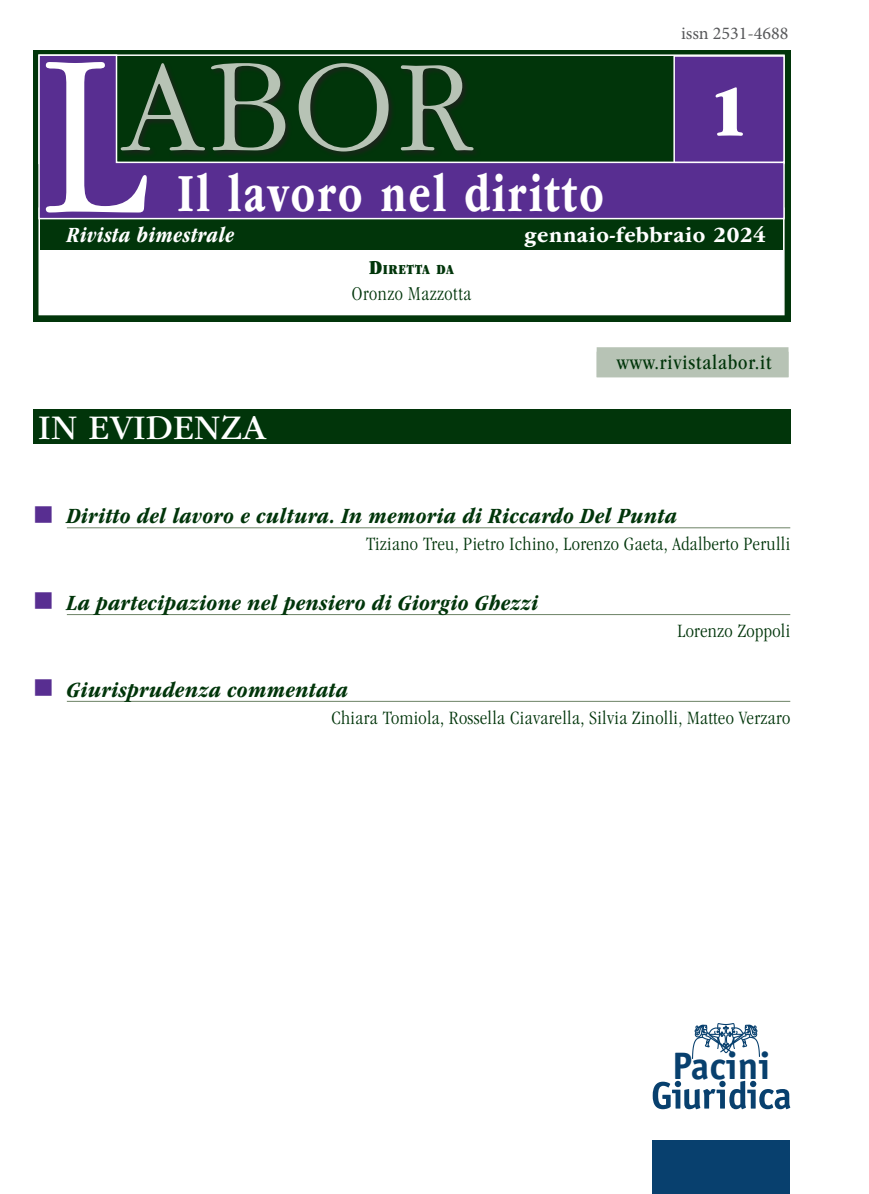
<style>
.page{position:relative;width:869px;height:1194px;background:#fff}
.page>*{position:absolute;margin:0;border:0;box-sizing:border-box;transform-origin:0 0}
.t1{font:300 135.75px "ITC Garamond Std";color:#b7c3b5;scale:.95 1}
.t2{font:75px "ITC Garamond Std Ult Narrow";color:#fff}
.t3{font:700 56.1px "ITC Garamond Std";letter-spacing:.06em;color:#fff;scale:.73 1}
.t4{font:700 38.4px "Officina Sans Std";color:#08406e}
.t5{font:36px "ITC Garamond Std";color:#fff}
.t6{font:italic 700 condensed 22.5px "ITC Garamond Std";letter-spacing:.02em;color:#01350a}
.t7{font:700 22.5px "ITC Garamond Std";letter-spacing:.03em;color:#fff;scale:.95 1}
.t8{font:italic 700 condensed 22.5px "ITC Garamond Std";letter-spacing:.025em;color:#fff;scale:.95 1}
.t9{font:condensed 21px "ITC Garamond Std";letter-spacing:.04em;color:#01350a}
.t10{font:300 condensed 20.4px "ITC Garamond Std";letter-spacing:.03em;color:#01350a;scale:.95 1}
.t11{font:300 condensed 19.5px "ITC Garamond Std";letter-spacing:.02em;color:#01350a}
.t12{font:18px "Minion Pro";color:#57585a}
.t13{font:14.25px "ITC Garamond Std Ult Narrow";letter-spacing:.045em;color:#01350a}
.s1{font-size:240px;color:#fff}
.s2{font-size:20.4px}
</style>
<div class="page">
<div style="left:33px;top:409px;width:757px;height:34px;background:#01350a"></div>
<div style="left:33px;top:50px;width:757px;height:146px;background:#01350a"></div>
<svg style="left:33px;top:196px;width:757px;height:126px;fill:#01350a"></svg>
<div style="left:38px;top:207px;width:746px;height:108px;background:#fff"></div>
<div style="left:40px;top:219px;width:742px;height:31px;background:#01350a"></div>
<svg style="left:38px;top:54px;width:747px;height:166px"></svg>
<div style="left:674px;top:56px;width:109px;height:106px;background:#582e91"></div>
<div style="left:673px;top:55px;width:111px;height:108px;border:2px solid #fff"></div>
<div style="left:119px;top:62px;width:362px;height:97px;background:#231f20;opacity:.75"></div>
<div style="left:652px;top:1140px;width:138px;height:54px;background:#08406e"></div>
<svg style="left:652px;top:1081px;width:138px;height:28px"></svg>
<img style="left:692px;top:1023px;width:67px;height:35px">
<hr style="left:67px;top:527px;width:723px;height:1px;background:#6c8265">
<hr style="left:67px;top:614px;width:723px;height:1px;background:#6c8265">
<hr style="left:67px;top:701px;width:723px;height:1px;background:#6c8265">
<div style="left:596px;top:347px;width:192px;height:30px;background:#b7c3b5"></div>
<h1 class="t1" style="left:40px;top:34px;width:456px"><span class="s1">L</span>ABOR</h1>
<h3 class="t3" style="left:177px;top:161px;width:585px">Il lavoro nel diritto</h3>
<p class="t12" style="left:681px;top:21px;width:109px">issn 2531-4688</p>
<h2 class="t2" style="left:709px;top:69px;width:41px">1</h2>
<p class="t8" style="left:67px;top:223px;width:178px">Rivista bimestrale</p>
<p class="t7" style="left:524px;top:222px;width:256px">gennaio-febbraio 2024</p>
<p class="t13" style="left:369px;top:261px;width:86px"><span class="s2">D</span>IRETTA DA</p>
<p class="t10" style="left:352px;top:282px;width:127px">Oronzo Mazzotta</p>
<h3 class="t5" style="left:38px;top:408px;width:229px">IN EVIDENZA</h3>
<p class="t9" style="left:616px;top:350px;width:156px">www.rivistalabor.it</p>
<p class="t6" style="left:67px;top:504px;width:611px">Diritto del lavoro e cultura. In memoria di Riccardo Del Punta</p>
<p class="t11" style="left:366px;top:533px;width:425px">Tiziano Treu, Pietro Ichino, Lorenzo Gaeta, Adalberto Perulli</p>
<p class="t6" style="left:67px;top:590px;width:473px">La partecipazione nel pensiero di Giorgio Ghezzi</p>
<p class="t11" style="left:677px;top:620px;width:114px">Lorenzo Zoppoli</p>
<p class="t6" style="left:67px;top:677px;width:282px">Giurisprudenza commentata</p>
<p class="t11" style="left:331px;top:707px;width:460px">Chiara Tomiola, Rossella Ciavarella, Silvia Zinolli, Matteo Verzaro</p>
<h3 class="t4" style="left:672px;top:1042px;width:100px">Pacini</h3>
</div>
